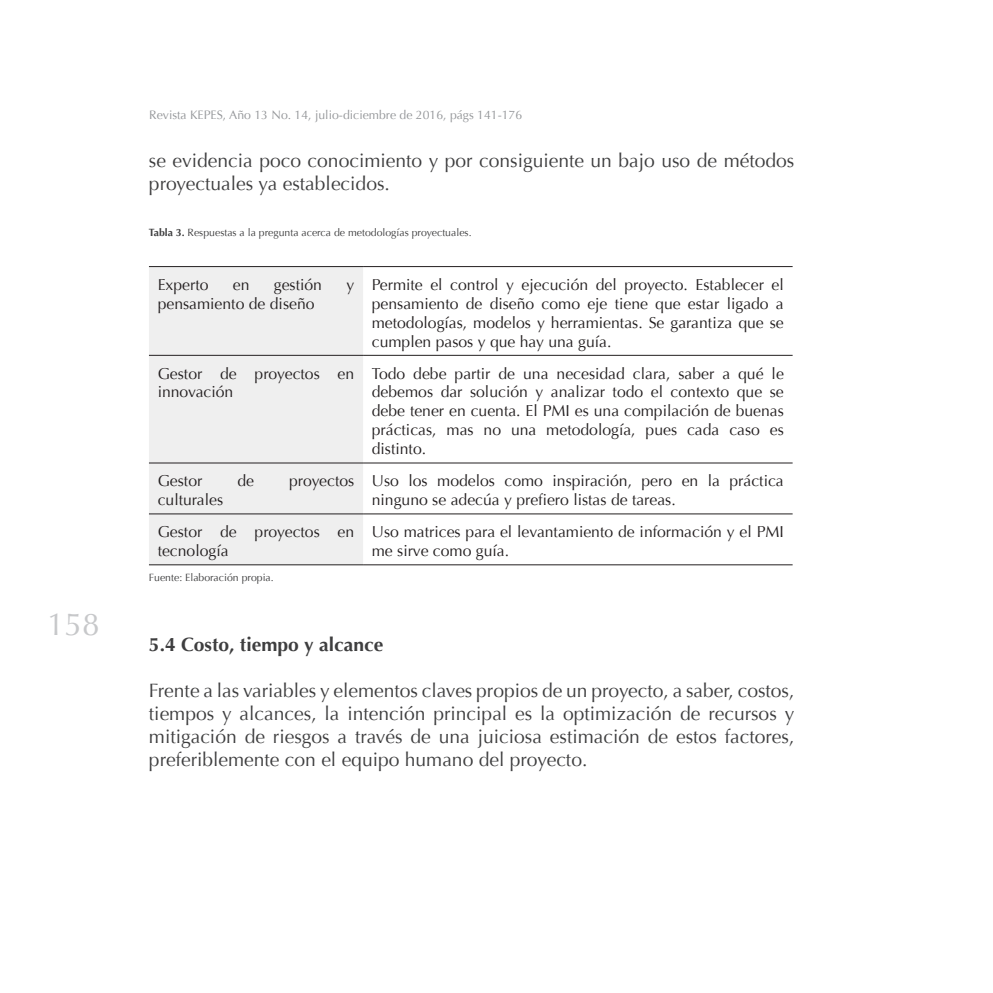
<style>
.page{position:relative;width:993px;height:993px;background:#fff}
.page>*{position:absolute;margin:0;border:0;box-sizing:border-box;transform-origin:0 0}
.t1{font:31.5px "Optima";color:#c7c8ca}
.t2{font:19.25px/23.1px "Optima";color:#3e3e3f}
.t3{font:700 19.25px "Optima";color:#3e3e3f}
.t4{font:15.75px/18.9px "Optima";color:#231f20}
.t5{font:12.25px "Optima";color:#939598}
.t6{font:10.5px "Optima";color:#3e3e3f}
.s1{font-weight:700}
</style>
<div class="page">
<div style="left:149px;top:267px;width:214px;height:297px;background:#efefef"></div>
<hr style="left:149px;top:266px;width:214px;height:1px;background:#231f20">
<hr style="left:363px;top:266px;width:429px;height:1px;background:#231f20">
<hr style="left:149px;top:355px;width:214px;height:1px;background:#231f20">
<hr style="left:363px;top:355px;width:429px;height:1px;background:#231f20">
<hr style="left:149px;top:462px;width:214px;height:1px;background:#231f20">
<hr style="left:363px;top:462px;width:429px;height:1px;background:#231f20">
<hr style="left:149px;top:513px;width:214px;height:1px;background:#231f20">
<hr style="left:363px;top:513px;width:429px;height:1px;background:#231f20">
<hr style="left:149px;top:564px;width:214px;height:1px;background:#231f20">
<hr style="left:363px;top:564px;width:429px;height:1px;background:#231f20">
<h1 class="t1" style="left:47px;top:606px;width:54px">158</h1>
<p class="t5" style="left:149px;top:108px;width:374px">Revista KEPES, Año 13 No. 14, julio-diciembre de 2016, págs 141-176</p>
<p class="t2" style="left:149px;top:149px;width:646px">se evidencia poco conocimiento y por consiguiente un bajo uso de métodos proyectuales ya establecidos.</p>
<p class="t6" style="left:149px;top:226px;width:324px"><span class="s1">Tabla 3.</span> Respuestas a la pregunta acerca de metodologías proyectuales.</p>
<p class="t4" style="left:158px;top:275px;width:52px">Experto</p>
<p class="t4" style="left:233px;top:275px;width:18px">en</p>
<p class="t4" style="left:274px;top:275px;width:50px">gestión</p>
<p class="t4" style="left:346px;top:275px;width:9px">y</p>
<p class="t4" style="left:158px;top:294px;width:158px">pensamiento de diseño</p>
<p class="t4" style="left:372px;top:275px;width:413px;text-align:justify">Permite el control y ejecución del proyecto. Establecer el pensamiento de diseño como eje tiene que estar ligado a metodologías, modelos y herramientas. Se garantiza que se cumplen pasos y que hay una guía.</p>
<p class="t4" style="left:158px;top:364px;width:198px">Gestor de proyectos en innovación</p>
<p class="t4" style="left:372px;top:364px;width:413px;text-align:justify">Todo debe partir de una necesidad clara, saber a qué le debemos dar solución y analizar todo el contexto que se debe tener en cuenta. El PMI es una compilación de buenas prácticas, mas no una metodología, pues cada caso es distinto.</p>
<p class="t4" style="left:158px;top:471px;width:46px">Gestor</p>
<p class="t4" style="left:237px;top:471px;width:18px">de</p>
<p class="t4" style="left:289px;top:471px;width:67px">proyectos</p>
<p class="t4" style="left:158px;top:490px;width:67px">culturales</p>
<p class="t4" style="left:372px;top:471px;width:413px">Uso los modelos como inspiración, pero en la práctica ninguno se adecúa y prefiero listas de tareas.</p>
<p class="t4" style="left:158px;top:522px;width:198px">Gestor de proyectos en tecnología</p>
<p class="t4" style="left:372px;top:522px;width:413px">Uso matrices para el levantamiento de información y el PMI me sirve como guía.</p>
<p class="t6" style="left:149px;top:571px;width:126px">Fuente: Elaboración propia.</p>
<p class="t3" style="left:149px;top:632px;width:236px">5.4 Costo, tiempo y alcance</p>
<p class="t2" style="left:149px;top:679px;width:646px;text-align:justify">Frente a las variables y elementos claves propios de un proyecto, a saber, costos, tiempos y alcances, la intención principal es la optimización de recursos y mitigación de riesgos a través de una juiciosa estimación de estos factores, preferiblemente con el equipo humano del proyecto.</p>
</div>
